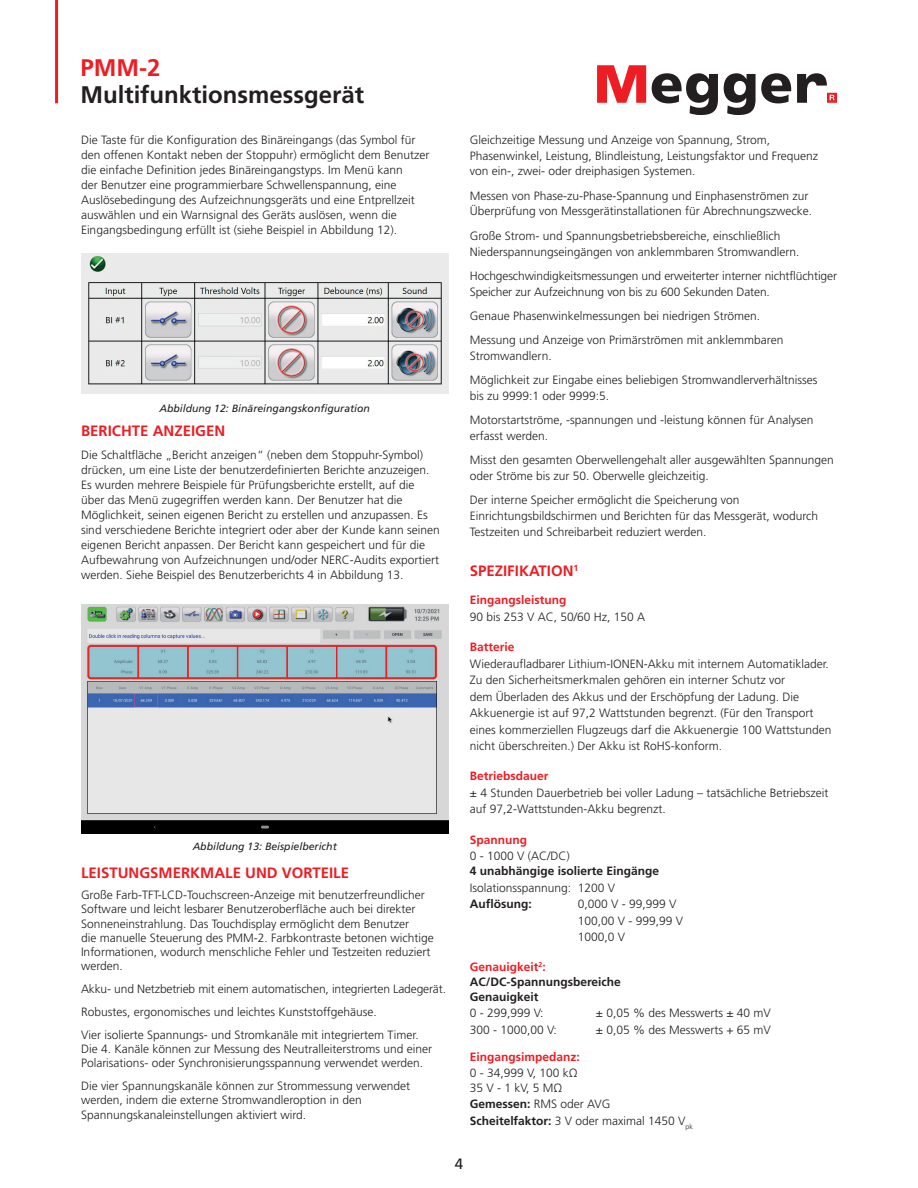
<style>
.page{position:relative;width:918px;height:1188px;background:#fff}
.page>*{position:absolute;margin:0;border:0;box-sizing:border-box;transform-origin:0 0}
.t1{font:700 24px "Frutiger LT Pro";color:#231f20}
.t2{font:700 24px "Frutiger LT Pro";color:#ee1d23}
.t3{font:700 15px "Frutiger LT Pro";color:#ee1d23}
.t4{font:15px "Frutiger LT Pro";color:#231f20}
.t5{font:300 12px/15px "Frutiger LT Pro";color:#231f20}
.t6{font:700 12px/15px "Frutiger LT Pro";color:#231f20}
.t7{font:700 12px "Frutiger LT Pro";color:#ee1d23}
.t8{font:italic 10.5px "Frutiger LT Pro";color:#231f20}
.s1{color:#ee1d23}
.s2{font-weight:700}
</style>
<div class="page">
<svg style="left:597px;top:65px;width:49px;height:38px"></svg>
<svg style="left:652px;top:73px;width:66px;height:42px"></svg>
<svg style="left:724px;top:73px;width:67px;height:42px"></svg>
<svg style="left:797px;top:73px;width:40px;height:30px"></svg>
<hr style="left:55px;top:0;width:3px;height:103px;background:#ee1d23">
<img style="left:81px;top:254px;width:367px;height:140px">
<img style="left:81px;top:604px;width:367px;height:230px">
<h1 class="t2" style="left:81px;top:54px;width:81px">PMM-2</h1>
<h1 class="t1" style="left:81px;top:81px;width:285px">Multifunktionsmessgerät</h1>
<p class="t5" style="left:81px;top:132px;width:350px">Die Taste für die Konfiguration des Binäreingangs (das Symbol für den offenen Kontakt neben der Stoppuhr) ermöglicht dem Benutzer die einfache Definition jedes Binäreingangstyps. Im Menü kann<br>der Benutzer eine programmierbare Schwellenspannung, eine Auslösebedingung des Aufzeichnungsgeräts und eine Entprellzeit auswählen und ein Warnsignal des Geräts auslösen, wenn die Eingangsbedingung erfüllt ist (siehe Beispiel in Abbildung 12).</p>
<p class="t8" style="left:159px;top:402px;width:212px">Abbildung 12: Binäreingangskonfiguration</p>
<p class="t3" style="left:81px;top:421px;width:146px">BERICHTE ANZEIGEN</p>
<p class="t5" style="left:81px;top:448px;width:360px">Die Schaltfläche „Bericht anzeigen“ (neben dem Stoppuhr-Symbol) drücken, um eine Liste der benutzerdefinierten Berichte anzuzeigen.<br>Es wurden mehrere Beispiele für Prüfungsberichte erstellt, auf die über das Menü zugegriffen werden kann. Der Benutzer hat die Möglichkeit, seinen eigenen Bericht zu erstellen und anzupassen. Es sind verschiedene Berichte integriert oder aber der Kunde kann seinen eigenen Bericht anpassen. Der Bericht kann gespeichert und für die Aufbewahrung von Aufzeichnungen und/oder NERC-Audits exportiert werden. Siehe Beispiel des Benutzerberichts 4 in Abbildung 13.</p>
<p class="t8" style="left:193px;top:840px;width:146px">Abbildung 13: Beispielbericht</p>
<p class="t3" style="left:81px;top:864px;width:270px">LEISTUNGSMERKMALE UND VORTEILE</p>
<p class="t5" style="left:81px;top:888px;width:354px;line-height:14.2px">Große Farb-TFT-LCD-Touchscreen-Anzeige mit benutzerfreundlicher Software und leicht lesbarer Benutzeroberfläche auch bei direkter Sonneneinstrahlung. Das Touchdisplay ermöglicht dem Benutzer<br>die manuelle Steuerung des PMM-2. Farbkontraste betonen wichtige Informationen, wodurch menschliche Fehler und Testzeiten reduziert werden.</p>
<p class="t5" style="left:81px;top:978px;width:367px;line-height:22.8px">Akku- und Netzbetrieb mit einem automatischen, integrierten Ladegerät.<br>Robustes, ergonomisches und leichtes Kunststoffgehäuse.<br>Vier isolierte Spannungs- und Stromkanäle mit integriertem Timer.</p>
<p class="t5" style="left:81px;top:1042px;width:353px;line-height:14.2px">Die 4. Kanäle können zur Messung des Neutralleiterstroms und einer<br>Polarisations- oder Synchronisierungsspannung verwendet werden.</p>
<p class="t5" style="left:81px;top:1079px;width:331px;line-height:14.2px">Die vier Spannungskanäle können zur Strommessung verwendet werden, indem die externe Stromwandleroption in den<br>Spannungskanaleinstellungen aktiviert wird.</p>
<p class="t5" style="left:470px;top:132px;width:350px;line-height:15.8px">Gleichzeitige Messung und Anzeige von Spannung, Strom,<br>Phasenwinkel, Leistung, Blindleistung, Leistungsfaktor und Frequenz von ein-, zwei- oder dreiphasigen Systemen.</p>
<p class="t5" style="left:470px;top:188px;width:344px;line-height:15.8px">Messen von Phase-zu-Phase-Spannung und Einphasenströmen zur<br>Überprüfung von Messgerätinstallationen für Abrechnungszwecke.</p>
<p class="t5" style="left:470px;top:228px;width:331px;line-height:15.8px">Große Strom- und Spannungsbetriebsbereiche, einschließlich<br>Niederspannungseingängen von anklemmbaren Stromwandlern.</p>
<p class="t5" style="left:470px;top:268px;width:369px;line-height:15.8px">Hochgeschwindigkeitsmessungen und erweiterter interner nichtflüchtiger<br>Speicher zur Aufzeichnung von bis zu 600 Sekunden Daten.</p>
<p class="t5" style="left:470px;top:304px;width:315px;line-height:24.3px">Genaue Phasenwinkelmessungen bei niedrigen Strömen.<br>Messung und Anzeige von Primärströmen mit anklemmbaren</p>
<p class="t5" style="left:470px;top:344px;width:349px;line-height:24.3px">Stromwandlern.<br>Möglichkeit zur Eingabe eines beliebigen Stromwandlerverhältnisses</p>
<p class="t5" style="left:470px;top:384px;width:345px;line-height:24.3px">bis zu 9999:1 oder 9999:5.<br>Motorstartströme, -spannungen und -leistung können für Analysen</p>
<p class="t5" style="left:470px;top:424px;width:366px;line-height:24.3px">erfasst werden.<br>Misst den gesamten Oberwellengehalt aller ausgewählten Spannungen</p>
<p class="t5" style="left:470px;top:464px;width:271px;line-height:24.3px">oder Ströme bis zur 50. Oberwelle gleichzeitig.<br>Der interne Speicher ermöglicht die Speicherung von</p>
<p class="t5" style="left:470px;top:508px;width:350px;line-height:15.8px">Einrichtungsbildschirmen und Berichten für das Messgerät, wodurch<br>Testzeiten und Schreibarbeit reduziert werden.</p>
<p class="t3" style="left:470px;top:562px;width:110px">SPEZIFIKATION<sup>1</sup></p>
<p class="t7" style="left:470px;top:593px;width:98px">Eingangsleistung</p>
<p class="t5" style="left:470px;top:609px;width:177px">90 bis 253 V AC, 50/60 Hz, 150 A</p>
<p class="t7" style="left:470px;top:640px;width:46px">Batterie</p>
<p class="t5" style="left:470px;top:655px;width:363px;line-height:16.5px">Wiederaufladbarer Lithium-IONEN-Akku mit internem Automatiklader.<br>Zu den Sicherheitsmerkmalen gehören ein interner Schutz vor<br>dem Überladen des Akkus und der Erschöpfung der Ladung. Die Akkuenergie ist auf 97,2 Wattstunden begrenzt. (Für den Transport eines kommerziellen Flugzeugs darf die Akkuenergie 100 Wattstunden nicht überschreiten.) Der Akku ist RoHS-konform.</p>
<p class="t7" style="left:470px;top:769px;width:80px">Betriebsdauer</p>
<p class="t5" style="left:470px;top:785px;width:360px;line-height:16.5px">± 4 Stunden Dauerbetrieb bei voller Ladung – tatsächliche Betriebszeit auf 97,2-Wattstunden-Akku begrenzt.</p>
<p class="t7" style="left:470px;top:832px;width:59px">Spannung</p>
<p class="t5" style="left:470px;top:849px;width:102px">0 - 1000 V (AC/DC)</p>
<p class="t6" style="left:470px;top:864px;width:191px">4 unabhängige isolierte Eingänge</p>
<p class="t5" style="left:470px;top:880px;width:147px">Isolationsspannung: 1200 V</p>
<p class="t6" style="left:470px;top:897px;width:63px">Auflösung:</p>
<p class="t5" style="left:578px;top:896px;width:107px;line-height:16.5px">0,000 V - 99,999 V<br>100,00 V - 999,99 V<br>1000,0 V</p>
<p class="t6" style="left:470px;top:960px;width:153px"><span class="s1">Genauigkeit</span><sup>2</sup><span class="s1">:<br></span>AC/DC-Spannungsbereiche<br>Genauigkeit</p>
<p class="t5" style="left:470px;top:1006px;width:75px">0 - 299,999 V:</p>
<p class="t5" style="left:596px;top:1006px;width:177px">± 0,05 % des Messwerts ± 40 mV</p>
<p class="t5" style="left:470px;top:1022px;width:89px">300 - 1000,00 V:</p>
<p class="t5" style="left:596px;top:1022px;width:177px">± 0,05 % des Messwerts + 65 mV</p>
<p class="t7" style="left:470px;top:1050px;width:112px">Eingangsimpedanz:</p>
<p class="t5" style="left:470px;top:1065px;width:225px;line-height:16px">0 - 34,999 V, 100 kΩ<br>35 V - 1 kV, 5 MΩ<br><span class="s2">Gemessen:</span> RMS oder AVG<br><span class="s2">Scheitelfaktor:</span> 3 V oder maximal 1450 V<sub>pk</sub></p>
<p class="t4" style="left:455px;top:1155px;width:10px">4</p>
</div>
